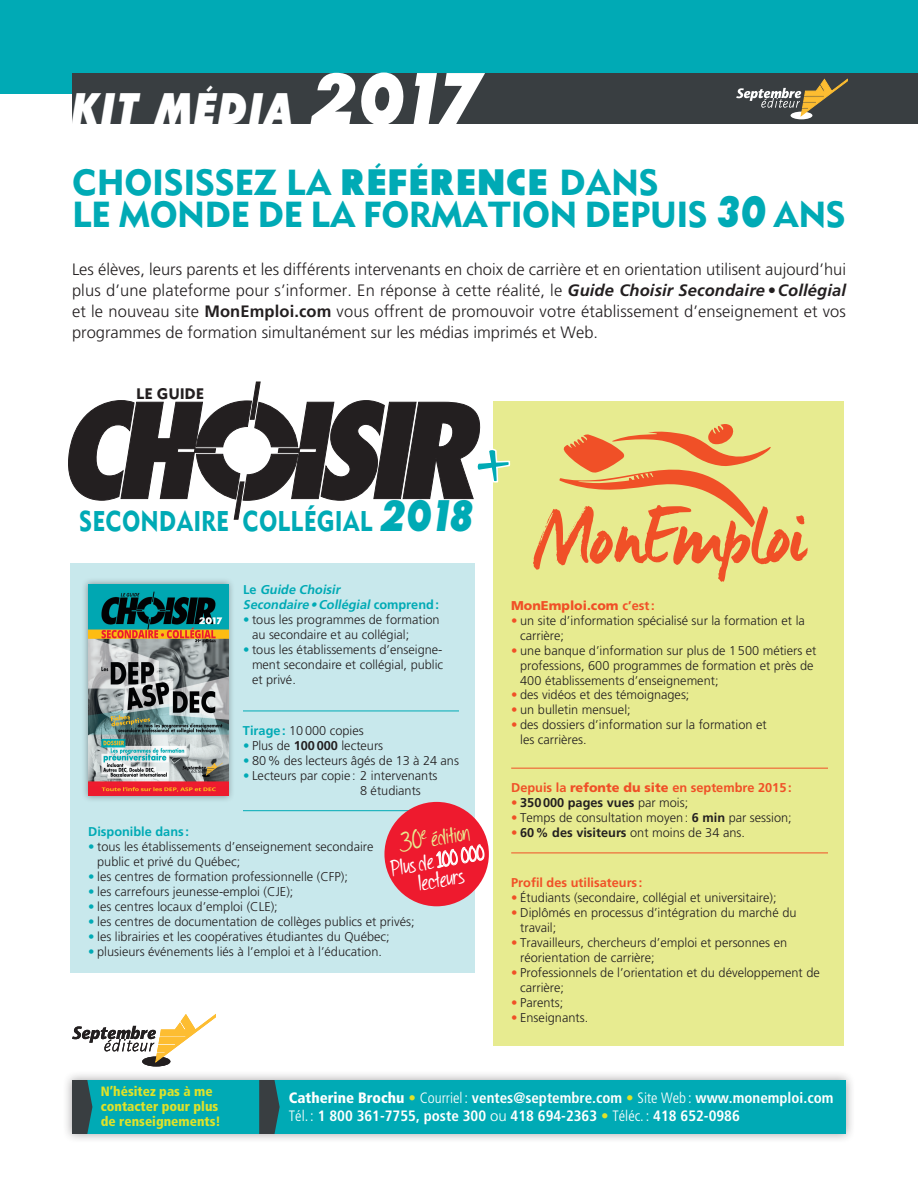
<style>
.page{position:relative;width:918px;height:1188px;background:#fff}
.page>*{position:absolute;margin:0;border:0;box-sizing:border-box;transform-origin:0 0}
.t1{font:italic 800 43.2px "Sans Serif";letter-spacing:.05em;color:#fff;scale:.92 1}
.t2{font:36px/31.5px "Metro Black Two";letter-spacing:-.02em;color:#00aab5}
.t3{font:28.95px/22.4px "Of Wildflowersand Wings";color:#fff;text-align:center}
.t4{font:28.35px "Metro Black Two";color:#00aab5;scale:.83 1}
.t5{font:300 16.5px/21px "Frutiger";color:#231f20;text-align:justify}
.t6{font:15.15px "Metro Black Two";letter-spacing:-.01em;color:#231f20}
.t7{font:700 condensed 15px/18px "Frutiger";color:#fff}
.t8{font:900 condensed 13.5px/15px "Frutiger";color:#dfe229}
.t9{font:300 12.75px/15px "Frutiger";color:#231f20}
.t10{font:700 12.75px "Frutiger";color:#f05027}
.t11{font:italic 700 12.75px/15px "Frutiger";color:#00aab5}
.t12{font:700 12.75px "Frutiger";color:#231f20}
.t13{font:900 12.75px "Frutiger";color:#f05027}
.t14{font:700 12.75px "Frutiger";color:#00aab5}
.s1{font-size:72px}
.s2{font-family:"Sans Serif";font-weight:800}
.s3{font-family:"Sans Serif";font-weight:800;font-style:italic;font-size:43.2px}
.s4{font-weight:700;font-style:italic}
.s5{font-weight:700}
.s6{font-style:normal}
.s7{color:#00aab5}
.s8{font-weight:700;color:#00aab5}
.s9{font-size:36.3px;color:#e7eb90}
.s10{color:#e7eb90}
.s11{color:#f05027}
.s12{font-weight:900}
.s13{font-weight:300;color:#f05027}
.s14{font-weight:300}
.s15{color:#dfe229}
.s16{font-weight:300;font-stretch:normal}
</style>
<div class="page">
<div style="left:62px;top:1070px;width:794px;height:74px;background:#231f20;opacity:.4"></div>
<div style="left:72px;top:1080px;width:774px;height:54px;background:#00aab5"></div>
<svg style="left:72px;top:1080px;width:20px;height:54px"></svg>
<svg style="left:259px;top:1080px;width:21px;height:54px"></svg>
<div style="left:493px;top:402px;width:351px;height:644px;background:#e7eb90"></div>
<hr style="left:511px;top:768px;width:317px;height:1px;background:#f05027">
<hr style="left:511px;top:853px;width:317px;height:1px;background:#f05027">
<svg style="left:533px;top:424px;width:275px;height:158px"></svg>
<div style="left:0;top:0;width:918px;height:94px;background:#00aab5"></div>
<div style="left:72px;top:74px;width:846px;height:50px;background:#393e41"></div>
<div style="left:791px;top:112px;width:21px;height:7px;background:#fff;border-radius:50%"></div>
<svg style="left:736px;top:79px;width:112px;height:37px"></svg>
<svg style="left:68px;top:382px;width:443px;height:137px"></svg>
<div style="left:70px;top:563px;width:405px;height:409px;background:#c8e8ec"></div>
<hr style="left:243px;top:711px;width:216px;height:1px;background:#00aab5">
<hr style="left:243px;top:810px;width:216px;height:1px;background:#00aab5">
<div style="left:81px;top:577px;width:154px;height:226px;background:#231f20;opacity:.4"></div>
<img style="left:88px;top:584px;width:140px;height:212px">
<div style="left:384px;top:802px;width:105px;height:104px;background:#ee1a2e;border-radius:50%"></div>
<svg style="left:436px;top:844px;width:49px;height:24px"></svg>
<div style="left:142px;top:1056px;width:28px;height:10px;background:#231f20;border-radius:50%"></div>
<svg style="left:72px;top:1015px;width:144px;height:47px"></svg>
<h1 class="t1" style="left:70px;top:85px;width:445px">KIT MÉDIA <span class="s1">2017</span></h1>
<h2 class="t2" style="left:72px;top:166px;width:775px">CHOISISSEZ LA <span class="s2">RÉFÉRENCE</span> DANS<br>LE MONDE DE LA FORMATION DEPUIS <span class="s3">30</span> ANS</h2>
<p class="t5" style="left:72px;top:258px;width:776px">Les élèves, leurs parents et les différents intervenants en choix de carrière et en orientation utilisent aujourd’hui plus d’une plateforme pour s’informer. En réponse à cette réalité, le <span class="s4">Guide Choisir Secondaire •Collégial </span>et le nouveau site <span class="s5">MonEmploi.com</span> vous offrent de promouvoir votre établissement d’enseignement et vos programmes de formation simultanément sur les médias imprimés et Web.</p>
<p class="t6" style="left:136px;top:384px;width:69px">LE GUIDE</p>
<h3 class="t4" style="left:79px;top:504px;width:473px">SECONDAIRE COLLÉGIAL <span class="s3">2018</span></h3>
<p class="t11" style="left:243px;top:582px;width:198px"><span class="s6">L e</span> Guide Choisir<br>Secondaire•Collégial <span class="s6">c o m p r e n d :</span></p>
<p class="t9" style="left:252px;top:612px;width:189px;text-indent:-9px"><span class="s7">•</span> tous les programmes de formation au secondaire et au collégial;</p>
<p class="t9" style="left:252px;top:642px;width:193px;text-align:justify;text-indent:-9px"><span class="s7">•</span> tous les établissements d’enseigne&shy;ment secondaire et collégial, public et privé.</p>
<p class="t9" style="left:243px;top:723px;width:122px"><span class="s8">Tirage:</span> 10000 copies</p>
<p class="t9" style="left:243px;top:738px;width:142px"><span class="s7">•</span> Plus de <span class="s5">100000</span> lecteurs</p>
<p class="t9" style="left:243px;top:753px;width:217px"><span class="s7">•</span> 80% des lecteurs âgés de 13 à 24 ans</p>
<p class="t9" style="left:360px;top:768px;width:79px;text-indent:-117px"><span class="s7">•</span> Lecteurs par copie: 2 intervenants<br>8 étudiants</p>
<h3 class="t3" style="left:386px;top:838px;width:96px;rotate:-10deg"><span class="s9">30</span><sup>e</sup> <span class="s10">édition<br></span>Plus de 100000</h3>
<p class="t14" style="left:88px;top:824px;width:102px">Disponible dans :</p>
<p class="t9" style="left:97px;top:839px;width:278px;text-indent:-9px"><span class="s7">•</span> tous les établissements d’enseignement secondaire public et privé du Québec;</p>
<p class="t9" style="left:88px;top:869px;width:261px"><span class="s7">•</span> les centres de formation professionnelle (CFP);</p>
<p class="t9" style="left:88px;top:884px;width:207px"><span class="s7">•</span> les carrefours jeunesse-emploi (CJE);</p>
<p class="t9" style="left:88px;top:899px;width:191px"><span class="s7">•</span> les centres locaux d’emploi (CLE);</p>
<p class="t9" style="left:88px;top:914px;width:328px"><span class="s7">•</span> les centres de documentation de collèges publics et privés;</p>
<p class="t9" style="left:88px;top:929px;width:303px"><span class="s7">•</span> les librairies et les coopératives étudiantes du Québec;</p>
<p class="t9" style="left:88px;top:944px;width:295px"><span class="s7">•</span> plusieurs événements liés à l’emploi et à l’éducation.</p>
<h3 class="t3" style="left:417px;top:874px;width:47px;rotate:-10deg">lecteurs</h3>
<p class="t13" style="left:511px;top:597px;width:145px">MonEmploi.com <span class="s5">c’est:</span></p>
<p class="t9" style="left:520px;top:613px;width:286px;text-indent:-9px"><span class="s11">•</span> un site d’information spécialisé sur la formation et la carrière;</p>
<p class="t9" style="left:520px;top:643px;width:298px;text-indent:-9px"><span class="s11">•</span> une banque d’information sur plus de 1500 métiers et professions, 600 programmes de formation et près de<br>400 établissements d’enseignement;</p>
<p class="t9" style="left:511px;top:688px;width:180px"><span class="s11">•</span> des vidéos et des témoignages;</p>
<p class="t9" style="left:511px;top:703px;width:121px"><span class="s11">•</span> un bulletin mensuel;</p>
<p class="t9" style="left:520px;top:718px;width:248px;text-indent:-9px"><span class="s11">•</span> des dossiers d’information sur la formation et les carrières.</p>
<p class="t10" style="left:511px;top:781px;width:282px">Depuis la <span class="s12">refonte du site</span> en septembre 2015:</p>
<p class="t12" style="left:511px;top:796px;width:179px"><span class="s13">•</span> 350000 pages vues <span class="s14">par mois;</span></p>
<p class="t9" style="left:511px;top:811px;width:282px"><span class="s11">•</span> Temps de consultation moyen: <span class="s5">6 min</span> par session;</p>
<p class="t9" style="left:511px;top:826px;width:235px"><span class="s11">•</span> <span class="s5">60% des visiteurs</span> ont moins de 34 ans.</p>
<p class="t10" style="left:511px;top:875px;width:133px">Profil des utilisateurs :</p>
<p class="t9" style="left:511px;top:890px;width:267px"><span class="s11">•</span> Étudiants (secondaire, collégial et universitaire);</p>
<p class="t9" style="left:520px;top:905px;width:278px;text-indent:-9px"><span class="s11">•</span> Diplômés en processus d’intégration du marché du travail;</p>
<p class="t9" style="left:520px;top:935px;width:269px;text-indent:-9px"><span class="s11">•</span> Travailleurs, chercheurs d’emploi et personnes en réorientation de carrière;</p>
<p class="t9" style="left:520px;top:965px;width:301px;text-indent:-9px"><span class="s11">•</span> Professionnels de l’orientation et du développement de carrière;</p>
<p class="t9" style="left:511px;top:995px;width:54px"><span class="s11">•</span> Parents;</p>
<p class="t9" style="left:511px;top:1010px;width:78px"><span class="s11">•</span> Enseignants.</p>
<p class="t8" style="left:101px;top:1084px;width:122px">N’hésitez pas à me contacter pour plus de renseignements!</p>
<p class="t7" style="left:289px;top:1089px;width:546px"><span class="s12">Catherine Brochu</span> <span class="s15">•</span> <span class="s14">Courriel :</span> ventes@septembre.com <span class="s15">•</span> <span class="s14">Site Web :</span> www.monemploi.com<br><span class="s14">Tél. :</span> 1 800 361-7755, poste 300 <span class="s16">ou</span> 418 694-2363 <span class="s15">•</span> <span class="s14">Téléc. :</span> 418 652-0986</p>
</div>
